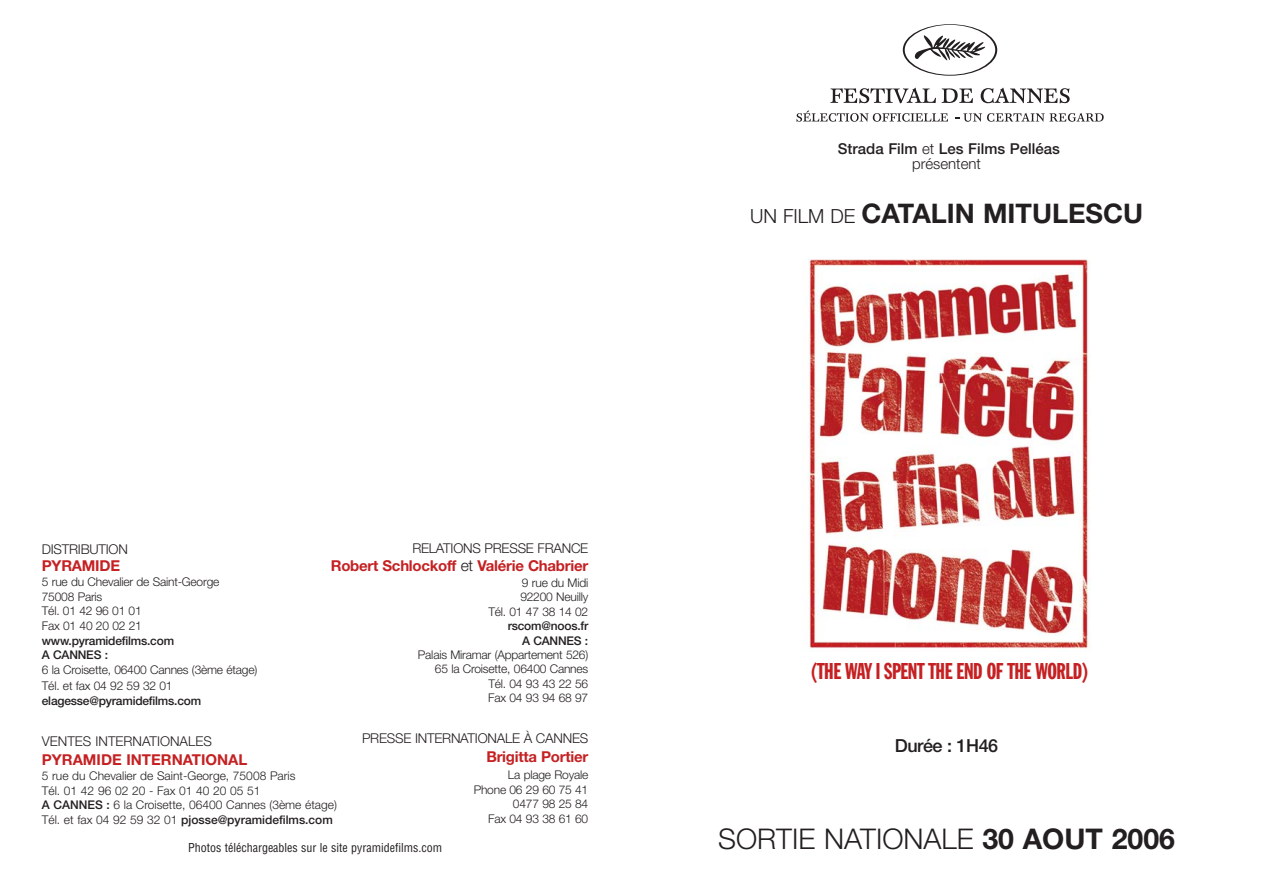
<style>
.page{position:relative;width:1263px;height:893px;background:#fff}
.page>*{position:absolute;margin:0;border:0;box-sizing:border-box;transform-origin:0 0}
.t1{font:300 28.5px "Helvetica Neue";color:#231f20}
.t2{font:700 27px "Helvetica Neue";color:#231f20}
.t3{font:22.5px "Franklin Gothic Extra Cond";letter-spacing:-.02em;color:#c52123}
.t4{font:500 18px "Helvetica Neue";letter-spacing:-.03em;color:#231f20}
.t5{font:700 15px "Helvetica Neue";letter-spacing:-.015em;color:#c52123}
.t6{font:500 15px/15px "Helvetica Neue";color:#231f20;text-align:center}
.t7{font:300 13.5px "Helvetica Neue";letter-spacing:-.015em;color:#231f20}
.t8{font:300 12px/14.4px "Helvetica Neue";letter-spacing:-.015em;color:#231f20}
.t9{font:500 12px/14.5px "Helvetica Neue";letter-spacing:-.015em;color:#231f20}
.t10{font:condensed 12px "Helvetica";color:#231f20}
.s1{font-weight:300;font-size:15.75px;color:#231f20}
.s2{font-weight:500}
.s3{font-weight:300}
.s4{font-weight:300;font-size:19.5px}
.s5{font-weight:700}
</style>
<div class="page">
<svg style="left:830px;top:88px;width:106px;height:15px"></svg>
<svg style="left:942px;top:88px;width:31px;height:15px"></svg>
<svg style="left:981px;top:88px;width:89px;height:15px"></svg>
<svg style="left:903px;top:24px;width:94px;height:52px"></svg>
<svg style="left:796px;top:110px;width:152px;height:12px"></svg>
<svg style="left:955px;top:113px;width:149px;height:9px"></svg>
<img style="left:808px;top:259px;width:283px;height:390px">
<p class="t7" style="left:412px;top:543px;width:177px">RELATIONS PRESSE FRANCE</p>
<p class="t5" style="left:331px;top:560px;width:259px">Robert Schlockoff <span class="s1">et</span> Valérie Chabrier</p>
<p class="t8" style="left:488px;top:577px;width:101px;text-align:right">9 rue du Midi<br>92200 Neuilly<br>Tél. 01 47 38 14 02</p>
<p class="t9" style="left:508px;top:620px;width:82px;text-align:right">rscom@noos.fr<br>A CANNES :</p>
<p class="t8" style="left:418px;top:649px;width:172px;text-align:right">Palais Miramar (Appartement 526)<br>65 la Croisette, 06400 Cannes<br>Tél. 04 93 43 22 56<br>Fax 04 93 94 68 97</p>
<p class="t7" style="left:362px;top:734px;width:228px">PRESSE INTERNATIONALE À CANNES</p>
<p class="t5" style="left:486px;top:752px;width:103px">Brigitta Portier</p>
<p class="t8" style="left:474px;top:769px;width:116px;text-align:right">La plage Royale<br>Phone 06 29 60 75 41<br>0477 98 25 84<br>Fax 04 93 38 61 60</p>
<p class="t7" style="left:42px;top:544px;width:88px">DISTRIBUTION</p>
<p class="t5" style="left:42px;top:560px;width:80px">PYRAMIDE</p>
<p class="t8" style="left:42px;top:576px;width:179px">5 rue du Chevalier de Saint-George<br>75008 Paris<br>Tél. 01 42 96 01 01<br>Fax 01 40 20 02 21</p>
<p class="t9" style="left:42px;top:634px;width:134px">www.pyramidefilms.com<br>A CANNES :</p>
<p class="t8" style="left:42px;top:663px;width:217px;line-height:16.2px">6 la Croisette, 06400 Cannes (3ème étage)<br>Tél. et fax 04 92 59 32 01</p>
<p class="t9" style="left:42px;top:695px;width:161px">elagesse@pyramidefilms.com</p>
<p class="t7" style="left:42px;top:736px;width:171px">VENTES INTERNATIONALES</p>
<p class="t5" style="left:42px;top:754px;width:207px">PYRAMIDE INTERNATIONAL</p>
<p class="t8" style="left:42px;top:770px;width:297px">5 rue du Chevalier de Saint-George, 75008 Paris<br>Tél. 01 42 96 02 20 - Fax 01 40 20 05 51<br><span class="s2">A CANNES :</span> 6 la Croisette, 06400 Cannes (3ème étage)<br>Tél. et fax 04 92 59 32 01 <span class="s2">pjosse@pyramidefilms.com</span></p>
<p class="t10" style="left:188px;top:843px;width:256px">Photos téléchargeables sur le site pyramidefilms.com</p>
<p class="t6" style="left:838px;top:142px;width:223px">Strada Film <span class="s3">et</span> Les Films Pelléas <span class="s3">présentent</span></p>
<h2 class="t2" style="left:750px;top:204px;width:395px"><span class="s4">UN FILM DE</span> CATALIN MITULESCU</h2>
<h3 class="t3" style="left:811px;top:663px;width:279px">(THE WAY I SPENT THE END OF THE WORLD)</h3>
<h3 class="t4" style="left:895px;top:739px;width:105px">Durée : 1H46</h3>
<h1 class="t1" style="left:718px;top:829px;width:459px">SORTIE NATIONALE <span class="s5">30 AOUT 2006</span></h1>
</div>
